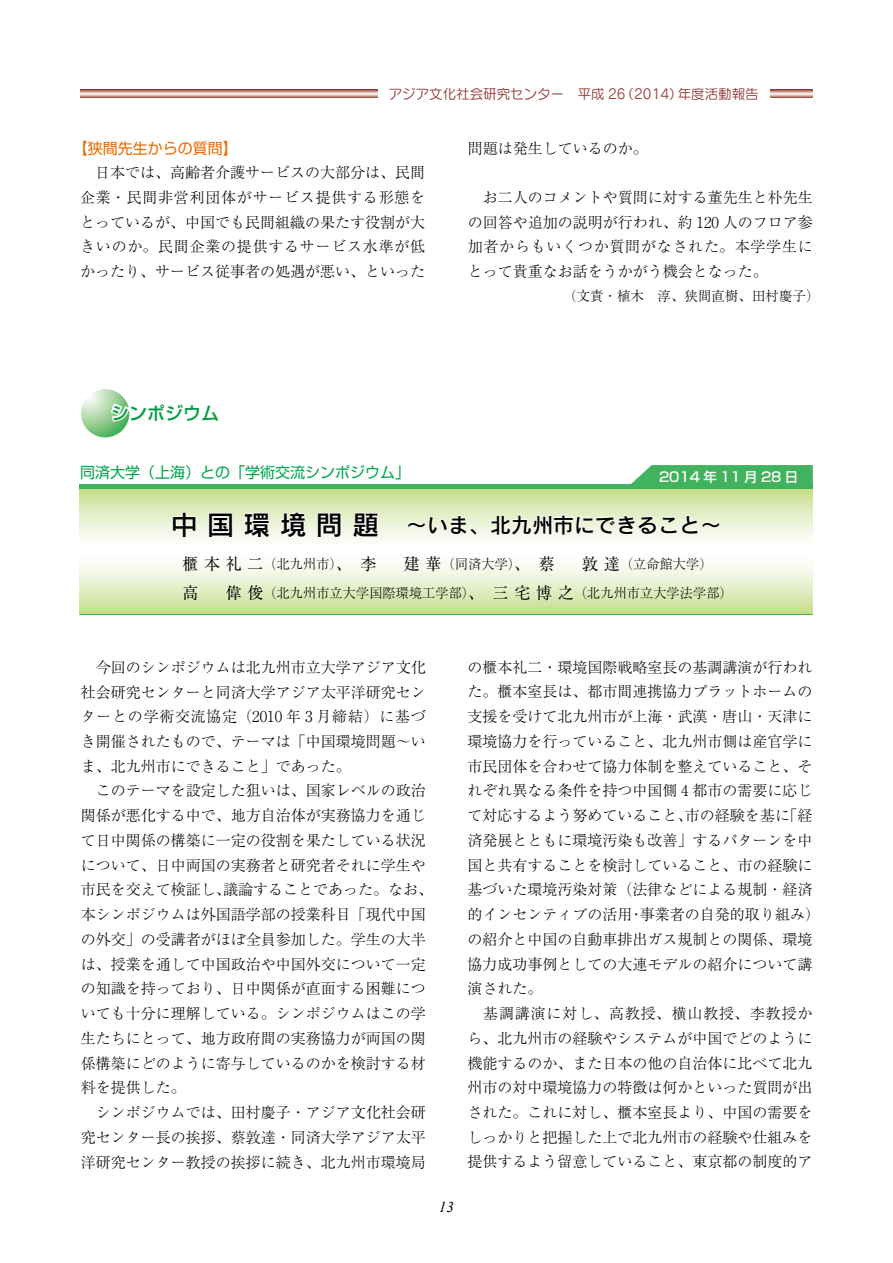
<style>
.page{position:relative;width:893px;height:1263px;background:#fff}
.page>*{position:absolute;margin:0;border:0;box-sizing:border-box;transform-origin:0 0}
.t1{font:21px "Rodin Pro DB";color:#000}
.t2{font:500 18px "Shin Go Pr 6 N";color:#00a041}
.t3{font:300 15px/24.8px "Ryumin Pr 6 N";color:#000;text-align:justify}
.t4{font:15px "Shin Go Pr 6 N";color:#00a84d}
.t5{font:15px "Shin Go Pr 6 N";color:#ed6c00}
.t6{font:italic 15px "Times New Roman";color:#000}
.t7{font:300 13.5px/28.8px "Ryumin Pr 6 N";letter-spacing:.01em;color:#000}
.t8{font:13.5px "Seurat Pro M";color:#913532}
.t9{font:500 13.5px "Shin Go Pr 6 N";color:#fff}
.s1{font-size:27px}
.s2{font-weight:400;font-size:16.5px}
</style>
<div class="page">
<svg style="left:81px;top:389px;width:48px;height:48px"></svg>
<svg style="left:108px;top:401px;width:22px;height:24px"></svg>
<svg style="left:80px;top:488px;width:733px;height:126px"></svg>
<hr style="left:80px;top:484px;width:733px;height:4px;background:#41b25d">
<svg style="left:631px;top:465px;width:182px;height:19px;background:#4cb666"></svg>
<hr style="left:80px;top:614px;width:733px;height:1px;background:#41b25d">
<svg style="left:172px;top:511px;width:25px;height:27px"></svg>
<svg style="left:208px;top:512px;width:25px;height:26px"></svg>
<svg style="left:243px;top:512px;width:28px;height:28px"></svg>
<svg style="left:280px;top:511px;width:27px;height:27px"></svg>
<svg style="left:317px;top:512px;width:25px;height:26px"></svg>
<svg style="left:352px;top:512px;width:28px;height:27px"></svg>
<svg style="left:407px;top:514px;width:71px;height:22px"></svg>
<svg style="left:490px;top:514px;width:231px;height:22px"></svg>
<svg style="left:80px;top:89px;width:733px;height:9px;background:#c7998e"></svg>
<div style="left:378px;top:81px;width:392px;height:25px;background:#fff"></div>
<p class="t8" style="left:389px;top:85px;width:371px">アジア文化社会研究センター　平成 26（2014）年度活動報告</p>
<p class="t5" style="left:73px;top:135px;width:166px">【狭間先生からの質問】</p>
<p class="t3" style="left:80px;top:159px;width:346px">　日本では、高齢者介護サービスの大部分は、民間企業・民間非営利団体がサービス提供する形態をとっているが、中国でも民間組織の果たす役割が大きいのか。民間企業の提供するサービス水準が低かったり、サービス従事者の処遇が悪い、といった</p>
<p class="t2" style="left:111px;top:398px;width:109px">シンポジウム</p>
<p class="t3" style="left:468px;top:135px;width:181px">問題は発生しているのか。</p>
<p class="t3" style="left:468px;top:184px;width:346px">　お二人のコメントや質問に対する董先生と朴先生の回答や追加の説明が行われ、約 120 人のフロア参加者からもいくつか質問がなされた。本学学生にとって貴重なお話をうかがう機会となった。</p>
<p class="t7" style="left:563px;top:281px;width:258px">（文責・植木　淳、狭間直樹、田村慶子）</p>
<p class="t4" style="left:80px;top:460px;width:331px">同済大学（上海）との「学術交流シンポジウム」</p>
<p class="t9" style="left:659px;top:466px;width:141px">2014 年 11 月 28 日</p>
<h1 class="t1" style="left:171px;top:511px;width:552px"><span class="s1">中 国 環 境 問 題　</span>～いま、北九州市にできること～</h1>
<p class="t7" style="left:182px;top:549px;width:552px"><span class="s2">櫃 本 礼 二</span>（北九州市）<span class="s2">、　李 　 建 華</span>（同済大学）<span class="s2">、　蔡 　 敦 達</span>（立命館大学）<br><span class="s2">高 　 偉 俊</span>（北九州市立大学国際環境工学部）<span class="s2">、　三 宅 博 之</span>（北九州市立大学法学部）</p>
<p class="t3" style="left:81px;top:654px;width:354px;text-align:left">　今回のシンポジウムは北九州市立大学アジア文化社会研究センターと同済大学アジア太平洋研究センターとの学術交流協定（2010 年 3 月締結）に基づき開催されたもので、テーマは「中国環境問題～いま、北九州市にできること」であった。<br>　このテーマを設定した狙いは、国家レベルの政治関係が悪化する中で、地方自治体が実務協力を通じて日中関係の構築に一定の役割を果たしている状況について、日中両国の実務者と研究者それに学生や市民を交えて検証し、議論することであった。なお、本シンポジウムは外国語学部の授業科目「現代中国の外交」の受講者がほぼ全員参加した。学生の大半は、授業を通して中国政治や中国外交について一定の知識を持っており、日中関係が直面する困難についても十分に理解している。シンポジウムはこの学生たちにとって、地方政府間の実務協力が両国の関係構築にどのように寄与しているのかを検討する材料を提供した。<br>　シンポジウムでは、田村慶子・アジア文化社会研究センター長の挨拶、蔡敦達・同済大学アジア太平洋研究センター教授の挨拶に続き、北九州市環境局</p>
<p class="t3" style="left:467px;top:654px;width:354px;text-align:left">の櫃本礼二・環境国際戦略室長の基調講演が行われた。櫃本室長は、都市間連携協力プラットホームの支援を受けて北九州市が上海・武漢・唐山・天津に環境協力を行っていること、北九州市側は産官学に市民団体を合わせて協力体制を整えていること、それぞれ異なる条件を持つ中国側 4 都市の需要に応じて対応するよう努めていること、市の経験を基に「経済発展とともに環境汚染も改善」するパターンを中国と共有することを検討していること、市の経験に基づいた環境汚染対策（法律などによる規制・経済的インセンティブの活用・事業者の自発的取り組み）の紹介と中国の自動車排出ガス規制との関係、環境協力成功事例としての大連モデルの紹介について講演された。<br>　基調講演に対し、高教授、横山教授、李教授から、北九州市の経験やシステムが中国でどのように機能するのか、また日本の他の自治体に比べて北九州市の対中環境協力の特徴は何かといった質問が出された。これに対し、櫃本室長より、中国の需要をしっかりと把握した上で北九州市の経験や仕組みを提供するよう留意していること、東京都の制度的ア</p>
<p class="t6" style="left:439px;top:1196px;width:16px">13</p>
</div>
